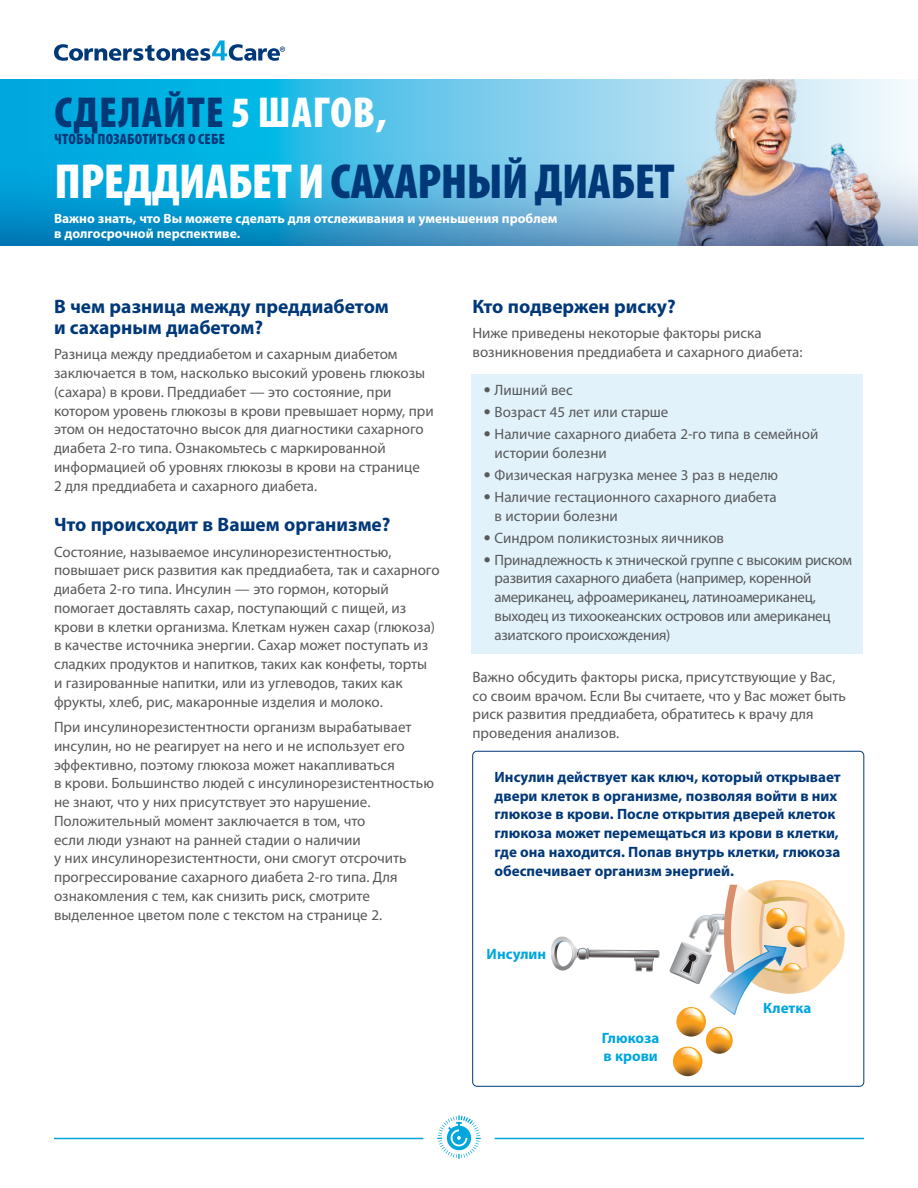
<style>
.page{position:relative;width:918px;height:1188px;background:#fff}
.page>*{position:absolute;margin:0;border:0;box-sizing:border-box;transform-origin:0 0}
.t1{font:900 condensed 49.5px "Myriad Pro";letter-spacing:-.01em;color:#003878}
.t2{font:900 condensed 43.5px "Myriad Pro";letter-spacing:.02em;color:#003878}
.t3{font:700 19.5px/21px "Myriad Pro";color:#003878}
.t4{font:15px/18.8px "Myriad Pro";color:#58595b}
.t5{font:700 15px/18.8px "Myriad Pro";color:#003878}
.t6{font:15px/18.8px "Myriad Pro";letter-spacing:-.02em;color:#58595b}
.t7{font:700 15px/18.8px "Myriad Pro";color:#00a6de}
.t8{font:900 condensed 15px "Myriad Pro";letter-spacing:.02em;color:#003878}
.t9{font:700 13.5px/15px "Myriad Pro";color:#fff}
.s1{color:#fff}
.s2{font-family:"Frutiger LT Std"}
</style>
<div class="page">
<svg style="left:0;top:79px;width:386px;height:74px;background:#0fb3e3"></svg>
<img style="left:386px;top:79px;width:524px;height:74px">
<img style="left:0;top:153px;width:918px;height:93px">
<svg style="left:54px;top:40px;width:231px;height:21px"></svg>
<hr style="left:54px;top:1138px;width:369px;height:1px;background:#00a6de">
<hr style="left:495px;top:1138px;width:369px;height:1px;background:#00a6de">
<svg style="left:437px;top:1115px;width:44px;height:44px"></svg>
<div style="left:471px;top:374px;width:391px;height:279px;background:#e2f2fa"></div>
<svg style="left:551px;top:937px;width:108px;height:35px"></svg>
<svg style="left:673px;top:1047px;width:29px;height:29px"></svg>
<svg style="left:669px;top:880px;width:176px;height:188px"></svg>
<div style="left:473px;top:751px;width:391px;height:335px;border:1px solid #003878;border-radius:4px"></div>
<h2 class="t2" style="left:54px;top:85px;width:334px">СДЕЛАЙТЕ <span class="s1">5 ШАГОВ,</span></h2>
<p class="t8" style="left:54px;top:129px;width:172px">ЧТОБЫ ПОЗАБОТИТЬСЯ О СЕБЕ</p>
<h1 class="t1" style="left:54px;top:149px;width:622px"><span class="s1">ПРЕДДИАБЕТ И</span> САХАРНЫЙ ДИАБЕТ</h1>
<p class="t9" style="left:54px;top:211px;width:505px">Важно знать, что Вы можете сделать для отслеживания и уменьшения проблем в долгосрочной перспективе.</p>
<h3 class="t3" style="left:54px;top:295px;width:336px">В чем разница между преддиабетом и сахарным диабетом?</h3>
<p class="t4" style="left:54px;top:345px;width:381px">Разница между преддиабетом и сахарным диабетом заключается в том, насколько высокий уровень глюкозы (сахара) в крови. Преддиабет — это состояние, при котором уровень глюкозы в крови превышает норму, при этом он недостаточно высок для диагностики сахарного диабета 2-го типа. Ознакомьтесь с маркированной информацией об уровнях глюкозы в крови на странице<br>2 для преддиабета и сахарного диабета.</p>
<h3 class="t3" style="left:54px;top:513px;width:338px">Что происходит в Вашем организме?</h3>
<p class="t4" style="left:54px;top:542px;width:387px">Состояние, называемое инсулинорезистентностью, повышает риск развития как преддиабета, так и сахарного диабета 2-го типа. Инсулин — это гормон, который помогает доставлять сахар, поступающий с пищей, из крови в клетки организма. Клеткам нужен сахар (глюкоза) в качестве источника энергии. Сахар может поступать из сладких продуктов и напитков, таких как конфеты, торты<br>и газированные напитки, или из углеводов, таких как фрукты, хлеб, рис, макаронные изделия и молоко.</p>
<p class="t4" style="left:54px;top:718px;width:381px">При инсулинорезистентности организм вырабатывает инсулин, но не реагирует на него и не использует его эффективно, поэтому глюкоза может накапливаться<br>в крови. Большинство людей с инсулинорезистентностью не знают, что у них присутствует это нарушение.<br>Положительный момент заключается в том, что<br>если люди узнают на ранней стадии о наличии<br>у них инсулинорезистентности, они смогут отсрочить прогрессирование сахарного диабета 2-го типа. Для ознакомления с тем, как снизить риск, смотрите выделенное цветом поле с текстом на странице 2.</p>
<h3 class="t3" style="left:472px;top:295px;width:205px">Кто подвержен риску?</h3>
<p class="t4" style="left:472px;top:324px;width:332px">Ниже приведены некоторые факторы риска возникновения преддиабета и сахарного диабета:</p>
<p class="t4" style="left:484px;top:381px;width:91px"><span class="s2">•</span> Лишний вес</p>
<p class="t4" style="left:484px;top:403px;width:186px"><span class="s2">•</span> Возраст 45 лет или старше</p>
<p class="t4" style="left:495px;top:425px;width:325px;text-indent:-11px"><span class="s2">•</span> Наличие сахарного диабета 2-го типа в семейной истории болезни</p>
<p class="t4" style="left:484px;top:465px;width:296px"><span class="s2">•</span> Физическая нагрузка менее 3 раз в неделю</p>
<p class="t4" style="left:495px;top:487px;width:284px;text-indent:-11px"><span class="s2">•</span> Наличие гестационного сахарного диабета в истории болезни</p>
<p class="t4" style="left:484px;top:528px;width:242px"><span class="s2">•</span> Синдром поликистозных яичников</p>
<p class="t6" style="left:495px;top:550px;width:359px;text-indent:-11px"><span class="s2">•</span> Принадлежность к этнической группе с высоким риском развития сахарного диабета (например, коренной американец, афроамериканец, латиноамериканец, выходец из тихоокеанских островов или американец азиатского происхождения)</p>
<p class="t4" style="left:472px;top:667px;width:375px">Важно обсудить факторы риска, присутствующие у Вас, со своим врачом. Если Вы считаете, что у Вас может быть риск развития преддиабета, обратитесь к врачу для проведения анализов.</p>
<p class="t5" style="left:495px;top:767px;width:348px">Инсулин действует как ключ, который открывает двери клеток в организме, позволяя войти в них глюкозе в крови. После открытия дверей клеток глюкоза может перемещаться из крови в клетки, где она находится. Попав внутрь клетки, глюкоза обеспечивает организм энергией.</p>
<p class="t7" style="left:487px;top:944px;width:61px">Инсулин</p>
<p class="t7" style="left:602px;top:1028px;width:59px">Глюкоза в крови</p>
<p class="t7" style="left:763px;top:999px;width:50px">Клетка</p>
</div>
